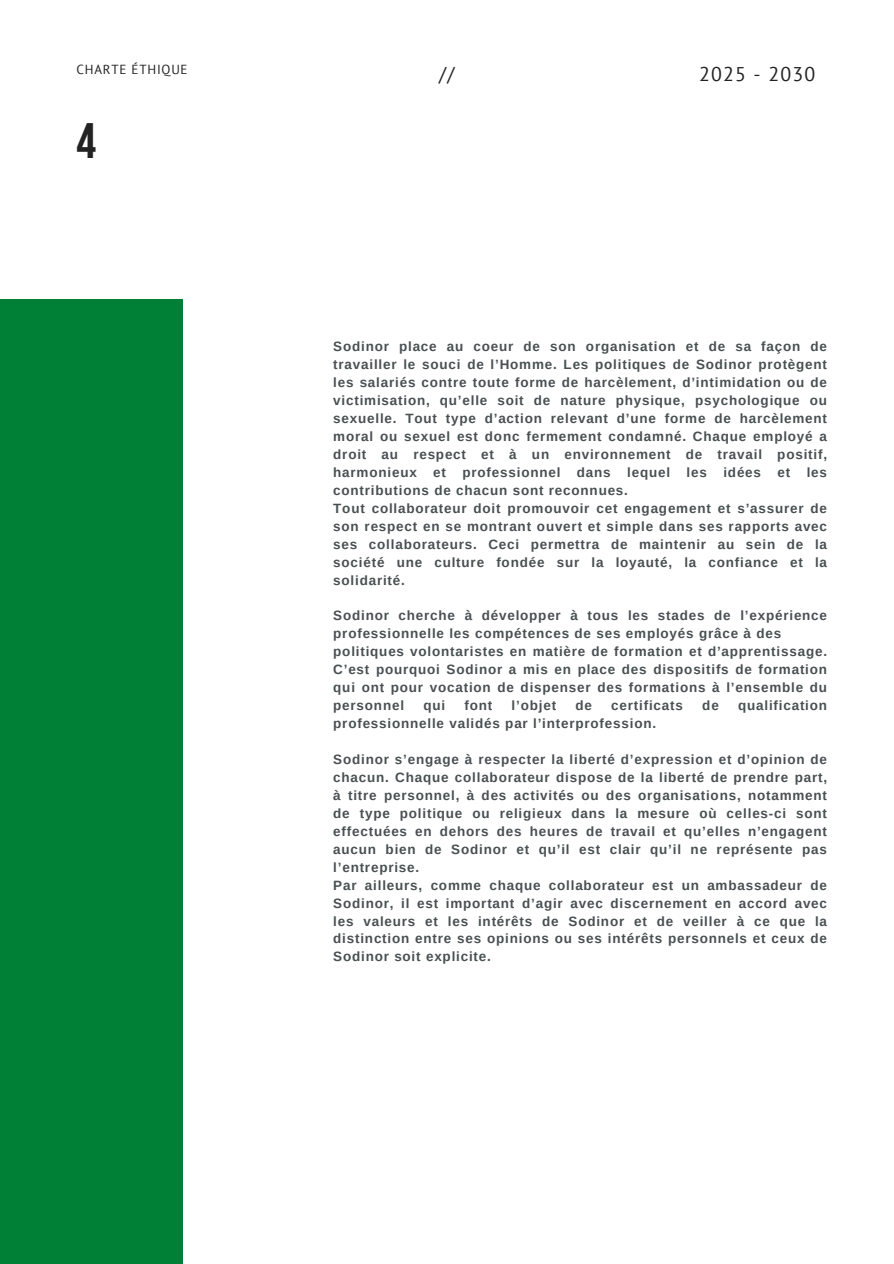
<style>
.page{position:relative;width:894px;height:1264px;background:#fff}
.page>*{position:absolute;margin:0;border:0;box-sizing:border-box;transform-origin:0 0}
.t1{font:700 49.65px "Bebas Neue";color:#222}
.t2{font:19.8px "PT Sans";letter-spacing:.06em;color:#222}
.t3{font:700 13.5px/18px "Arimo";letter-spacing:.06em;color:#495052;text-align:justify}
.t4{font:13.05px "PT Sans";letter-spacing:.06em;color:#222}
</style>
<div class="page">
<div style="left:0;top:300px;width:182px;height:963px;background:#008037"></div>
<p class="t4" style="left:77px;top:61px;width:113px">CHARTE ÉTHIQUE</p>
<h1 class="t2" style="left:439px;top:61px;width:17px">//</h1>
<p class="t1" style="left:76px;top:120px;width:21px">4</p>
<h2 class="t2" style="left:698px;top:61px;width:118px">2025 - 2030</h2>
<p class="t3" style="left:333px;top:337px;width:495px">Sodinor place au coeur de son organisation et de sa façon de travailler le souci de l’Homme. Les politiques de Sodinor protègent les salariés contre toute forme de harcèlement, d’intimidation ou de victimisation, qu’elle soit de nature physique, psychologique ou sexuelle. Tout type d’action relevant d’une forme de harcèlement moral ou sexuel est donc fermement condamné. Chaque employé a droit au respect et à un environnement de travail positif, harmonieux et professionnel dans lequel les idées et les contributions de chacun sont reconnues.</p>
<p class="t3" style="left:333px;top:499px;width:495px">Tout collaborateur doit promouvoir cet engagement et s’assurer de son respect en se montrant ouvert et simple dans ses rapports avec ses collaborateurs. Ceci permettra de maintenir au sein de la société une culture fondée sur la loyauté, la confiance et la solidarité.</p>
<p class="t3" style="left:333px;top:606px;width:495px">Sodinor cherche à développer à tous les stades de l’expérience professionnelle les compétences de ses employés grâce à des</p>
<p class="t3" style="left:333px;top:642px;width:495px">politiques volontaristes en matière de formation et d’apprentissage.<br>C’est pourquoi Sodinor a mis en place des dispositifs de formation qui ont pour vocation de dispenser des formations à l’ensemble du personnel</p>
<p class="t3" style="left:423px;top:696px;width:23px">qui</p>
<p class="t3" style="left:464px;top:696px;width:29px">font</p>
<p class="t3" style="left:511px;top:696px;width:46px">l’objet</p>
<p class="t3" style="left:575px;top:696px;width:18px">de</p>
<p class="t3" style="left:611px;top:696px;width:73px">certificats</p>
<p class="t3" style="left:702px;top:696px;width:18px">de</p>
<p class="t3" style="left:738px;top:696px;width:90px">qualification</p>
<p class="t3" style="left:333px;top:714px;width:324px">professionnelle validés par l’interprofession.</p>
<p class="t3" style="left:333px;top:750px;width:495px">Sodinor s’engage à respecter la liberté d’expression et d’opinion de chacun. Chaque collaborateur dispose de la liberté de prendre part, à titre personnel, à des activités ou des organisations, notamment de type politique ou religieux dans la mesure où celles-ci sont effectuées en dehors des heures de travail et qu’elles n’engagent aucun bien de Sodinor et qu’il est clair qu’il ne représente pas l’entreprise.</p>
<p class="t3" style="left:333px;top:876px;width:495px">Par ailleurs, comme chaque collaborateur est un ambassadeur de Sodinor, il est important d’agir avec discernement en accord avec les valeurs et les intérêts de Sodinor et de veiller à ce que la distinction entre ses opinions ou ses intérêts personnels et ceux de Sodinor soit explicite.</p>
</div>
